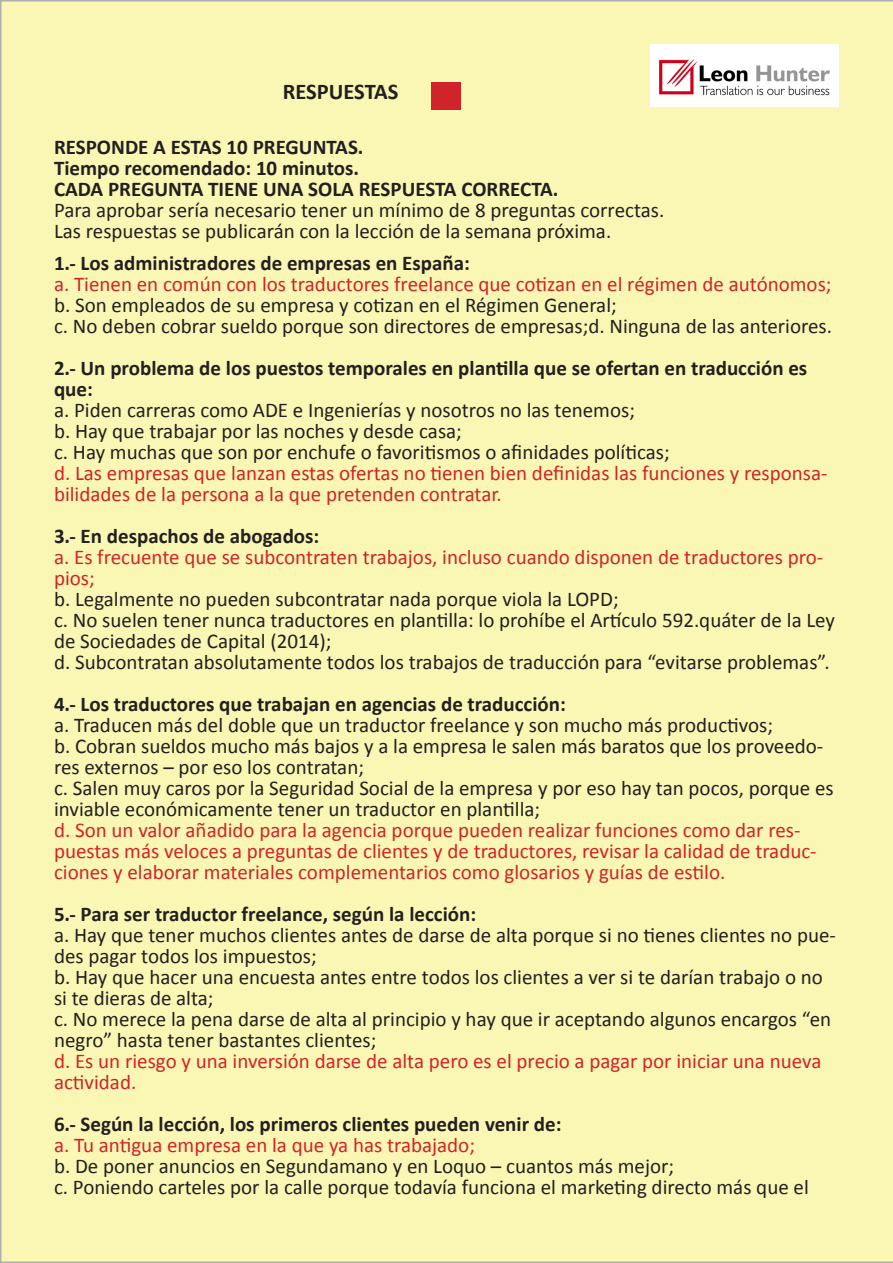
<style>
.page{position:relative;width:893px;height:1263px;background:#faf7b4}
.page>*{position:absolute;margin:0;border:0;box-sizing:border-box;transform-origin:0 0}
.t1{font:700 22.5px "Calibri";color:#231f20}
.t2{font:21px/21px "Calibri";color:#231f20}
.t3{font:21px/21px "Calibri";color:#d1232a}
.t4{font:700 21px/21px "Calibri";color:#231f20}
</style>
<div class="page">
<img style="left:651px;top:44px;width:188px;height:63px">
<div style="left:432px;top:82px;width:29px;height:28px;background:#d1232a"></div>
<p class="t1" style="left:283px;top:77px;width:117px">RESPUESTAS</p>
<p class="t4" style="left:54px;top:136px;width:311px">RESPONDE A ESTAS 10 PREGUNTAS.</p>
<p class="t4" style="left:54px;top:157px;width:307px">Tiempo recomendado: 10 minutos.</p>
<p class="t4" style="left:54px;top:178px;width:506px">CADA PREGUNTA TIENE UNA SOLA RESPUESTA CORRECTA.</p>
<p class="t2" style="left:54px;top:199px;width:612px">Para aprobar sería necesario tener un mínimo de 8 preguntas correctas.</p>
<p class="t2" style="left:54px;top:220px;width:559px">Las respuestas se publicarán con la lección de la semana próxima.</p>
<p class="t4" style="left:54px;top:253px;width:417px">1.- Los administradores de empresas en España:</p>
<p class="t3" style="left:54px;top:274px;width:779px">a. Tienen en común con los traductores freelance que cotizan en el régimen de autónomos;</p>
<p class="t2" style="left:54px;top:295px;width:564px">b. Son empleados de su empresa y cotizan en el Régimen General;</p>
<p class="t2" style="left:54px;top:316px;width:780px">c. No deben cobrar sueldo porque son directores de empresas;d. Ninguna de las anteriores.</p>
<p class="t4" style="left:54px;top:358px;width:755px">2.- Un problema de los puestos temporales en plantilla que se ofertan en traducción es que:</p>
<p class="t2" style="left:54px;top:400px;width:582px">a. Piden carreras como ADE e Ingenierías y nosotros no las tenemos;</p>
<p class="t2" style="left:54px;top:421px;width:409px">b. Hay que trabajar por las noches y desde casa;</p>
<p class="t2" style="left:54px;top:442px;width:617px">c. Hay muchas que son por enchufe o favoritismos o afinidades políticas;</p>
<p class="t3" style="left:54px;top:463px;width:775px">d. Las empresas que lanzan estas ofertas no tienen bien definidas las funciones y responsa&shy;bilidades de la persona a la que pretenden contratar.</p>
<p class="t4" style="left:54px;top:526px;width:267px">3.- En despachos de abogados:</p>
<p class="t3" style="left:54px;top:547px;width:771px">a. Es frecuente que se subcontraten trabajos, incluso cuando disponen de traductores pro&shy;pios;</p>
<p class="t2" style="left:54px;top:589px;width:566px">b. Legalmente no pueden subcontratar nada porque viola la LOPD;</p>
<p class="t2" style="left:54px;top:610px;width:783px">c. No suelen tener nunca traductores en plantilla: lo prohíbe el Artículo 592.quáter de la Ley de Sociedades de Capital (2014);</p>
<p class="t2" style="left:54px;top:652px;width:777px">d. Subcontratan absolutamente todos los trabajos de traducción para “evitarse problemas”.</p>
<p class="t4" style="left:54px;top:694px;width:513px">4.- Los traductores que trabajan en agencias de traducción:</p>
<p class="t2" style="left:54px;top:715px;width:721px">a. Traducen más del doble que un traductor freelance y son mucho más productivos;</p>
<p class="t2" style="left:54px;top:736px;width:771px">b. Cobran sueldos mucho más bajos y a la empresa le salen más baratos que los proveedo&shy;res externos – por eso los contratan;</p>
<p class="t2" style="left:54px;top:778px;width:781px">c. Salen muy caros por la Seguridad Social de la empresa y por eso hay tan pocos, porque es inviable económicamente tener un traductor en plantilla;</p>
<p class="t3" style="left:54px;top:820px;width:764px">d. Son un valor añadido para la agencia porque pueden realizar funciones como dar res&shy;puestas más veloces a preguntas de clientes y de traductores, revisar la calidad de traduc&shy;ciones y elaborar materiales complementarios como glosarios y guías de estilo.</p>
<p class="t4" style="left:54px;top:904px;width:424px">5.- Para ser traductor freelance, según la lección:</p>
<p class="t2" style="left:54px;top:925px;width:783px">a. Hay que tener muchos clientes antes de darse de alta porque si no tienes clientes no pue&shy;des pagar todos los impuestos;</p>
<p class="t2" style="left:54px;top:967px;width:770px">b. Hay que hacer una encuesta antes entre todos los clientes a ver si te darían trabajo o no si te dieras de alta;</p>
<p class="t2" style="left:54px;top:1009px;width:779px">c. No merece la pena darse de alta al principio y hay que ir aceptando algunos encargos “en negro” hasta tener bastantes clientes;</p>
<p class="t3" style="left:54px;top:1051px;width:769px">d. Es un riesgo y una inversión darse de alta pero es el precio a pagar por iniciar una nueva actividad.</p>
<p class="t4" style="left:54px;top:1114px;width:509px">6.- Según la lección, los primeros clientes pueden venir de:</p>
<p class="t3" style="left:54px;top:1135px;width:422px">a. Tu antigua empresa en la que ya has trabajado;</p>
<p class="t2" style="left:54px;top:1156px;width:622px">b. De poner anuncios en Segundamano y en Loquo – cuantos más mejor;</p>
<p class="t2" style="left:54px;top:1177px;width:756px">c. Poniendo carteles por la calle porque todavía funciona el marketing directo más que el</p>
</div>
